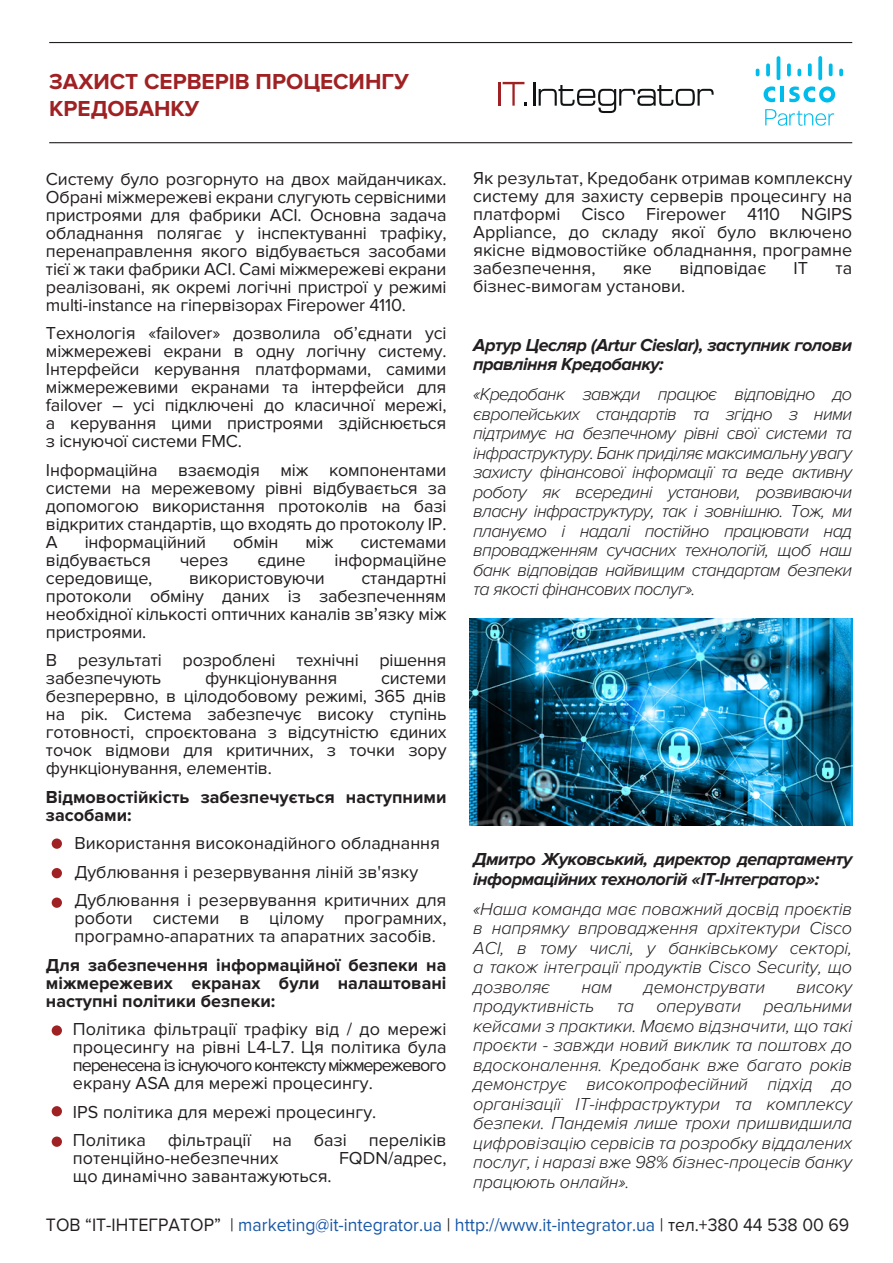
<style>
.page{position:relative;width:893px;height:1263px;background:#fff}
.page>*{position:absolute;margin:0;border:0;box-sizing:border-box;transform-origin:0 0}
.t1{font:700 22.5px/27px "Proxima Nova";color:#9f2123}
.t2{font:18.6px "Proxima Nova";color:#1a58a8;scale:.95 1}
.t3{font:18px/18px "Proxima Nova";letter-spacing:-.01em;color:#231f20;text-align:justify}
.t4{font:italic 300 18px/19.5px "Proxima Nova";letter-spacing:-.01em;color:#231f20;text-align:justify}
.t5{font:700 18px/18px "Proxima Nova";color:#231f20}
.t6{font:italic 700 18px/19.5px "Proxima Nova";letter-spacing:-.025em;color:#231f20}
.s1{color:#231f20}
</style>
<div class="page">
<hr style="left:49px;top:42px;width:803px;height:1px;background:#231f20">
<hr style="left:49px;top:142px;width:803px;height:1px;background:#231f20">
<hr style="left:498px;top:82px;width:2px;height:24px;background:#9f2123">
<svg style="left:503px;top:82px;width:24px;height:24px"></svg>
<hr style="left:533px;top:82px;width:2px;height:24px;background:#101314">
<svg style="left:539px;top:85px;width:175px;height:28px"></svg>
<svg style="left:765px;top:109px;width:69px;height:17px"></svg>
<hr style="left:780px;top:87px;width:4px;height:15px;background:#00bceb">
<svg style="left:764px;top:86px;width:11px;height:16px"></svg>
<svg style="left:789px;top:86px;width:46px;height:17px"></svg>
<svg style="left:756px;top:69px;width:3px;height:7px"></svg>
<svg style="left:766px;top:63px;width:4px;height:13px"></svg>
<svg style="left:777px;top:56px;width:3px;height:24px"></svg>
<svg style="left:787px;top:63px;width:4px;height:13px"></svg>
<svg style="left:797px;top:69px;width:4px;height:7px"></svg>
<svg style="left:808px;top:63px;width:4px;height:14px"></svg>
<svg style="left:818px;top:56px;width:4px;height:24px"></svg>
<svg style="left:829px;top:63px;width:4px;height:14px"></svg>
<svg style="left:839px;top:68px;width:4px;height:9px"></svg>
<div style="left:52px;top:838px;width:10px;height:11px;background:#9f2123;border-radius:50%"></div>
<div style="left:52px;top:868px;width:10px;height:10px;background:#9f2123;border-radius:50%"></div>
<div style="left:52px;top:897px;width:10px;height:11px;background:#9f2123;border-radius:50%"></div>
<div style="left:52px;top:1025px;width:10px;height:11px;background:#9f2123;border-radius:50%"></div>
<div style="left:52px;top:1106px;width:10px;height:10px;background:#9f2123;border-radius:50%"></div>
<div style="left:52px;top:1136px;width:10px;height:11px;background:#9f2123;border-radius:50%"></div>
<img style="left:470px;top:619px;width:382px;height:207px">
<p class="t1" style="left:49px;top:69px;width:361px">ЗАХИСТ СЕРВЕРІВ ПРОЦЕСИНГУ<br>КРЕДОБАНКУ</p>
<p class="t3" style="left:473px;top:170px;width:381px">Як результат, Кредобанк отримав комплексну систему для захисту серверів процесингу на платформі Cisco Firepower 4110 NGIPS Appliance, до складу якої було включено якісне відмовостійке обладнання, програмне забезпечення,</p>
<p class="t3" style="left:46px;top:170px;width:402px">Систему було розгорнуто на двох майданчиках.<br>Обрані міжмережеві екрани слугують сервісними пристроями для фабрики ACI. Основна задача обладнання полягає у інспектуванні трафіку, перенаправлення якого відбувається засобами тієї ж таки фабрики ACI. Самі міжмережеві екрани реалізовані, як окремі логічні пристрої у режимі multi-instance на гіпервізорах Firepower 4110.</p>
<p class="t3" style="left:46px;top:324px;width:402px">Технологія «failover» дозволила об’єднати усі міжмережеві екрани в одну логічну систему.<br>Інтерфейси керування платформами, самими міжмережевими екранами та інтерфейси для failover – усі підключені до класичної мережі, а керування цими пристроями здійснюється з існуючої системи FMC.</p>
<p class="t3" style="left:46px;top:461px;width:402px">Інформаційна взаємодія між компонентами системи на мережевому рівні відбувається за допомогою використання протоколів на базі відкритих стандартів, що входять до протоколу ІР.<br>А</p>
<p class="t3" style="left:623px;top:260px;width:31px">яке</p>
<p class="t3" style="left:679px;top:260px;width:88px">відповідає</p>
<p class="t3" style="left:794px;top:260px;width:16px">ІТ</p>
<p class="t3" style="left:835px;top:260px;width:18px">та</p>
<p class="t3" style="left:473px;top:278px;width:214px">бізнес-вимогам установи.</p>
<p class="t6" style="left:473px;top:336px;width:381px">Артур Цесляр (Artur Cieslar), заступник голови правління Кредобанку:</p>
<p class="t4" style="left:473px;top:385px;width:381px">«Кредобанк завжди працює відповідно до європейських стандартів та згідно з ними підтримує на безпечному рівні свої системи та інфраструктуру. Банк приділяє максимальну увагу захисту фінансової інформації та веде активну роботу як всередині установи, розвиваючи власну інфраструктуру, так і зовнішню. Тож, ми плануємо і надалі постійно працювати над впровадженням сучасних технологій, щоб наш банк відповідав найвищим стандартам безпеки та якості фінансових послуг».</p>
<p class="t3" style="left:85px;top:533px;width:123px">інформаційний</p>
<p class="t3" style="left:233px;top:533px;width:47px">обмін</p>
<p class="t3" style="left:305px;top:533px;width:30px">між</p>
<p class="t3" style="left:360px;top:533px;width:88px">системами</p>
<p class="t3" style="left:46px;top:551px;width:106px">відбувається</p>
<p class="t3" style="left:180px;top:551px;width:50px">через</p>
<p class="t3" style="left:257px;top:551px;width:50px">єдине</p>
<p class="t3" style="left:334px;top:551px;width:113px">інформаційне</p>
<p class="t3" style="left:46px;top:569px;width:108px">середовище,</p>
<p class="t3" style="left:189px;top:569px;width:137px">використовуючи</p>
<p class="t3" style="left:46px;top:569px;width:402px;text-indent:316px">стандартні протоколи обміну даних із забезпеченням необхідної кількості оптичних каналів зв’язку між пристроями.</p>
<p class="t3" style="left:46px;top:651px;width:402px">В результаті розроблені технічні рішення забезпечують</p>
<p class="t3" style="left:205px;top:669px;width:134px">функціонування</p>
<p class="t3" style="left:46px;top:669px;width:402px;text-indent:335px">системи безперервно, в цілодобовому режимі, 365 днів на рік. Система забезпечує високу ступінь готовності, спроєктована з відсутністю єдиних точок відмови для критичних, з точки зору функціонування, елементів.</p>
<p class="t5" style="left:46px;top:788px;width:402px">Відмовостійкість забезпечується наступними засобами:</p>
<p class="t3" style="left:74px;top:829px;width:373px;line-height:28.5px;text-align:left">Використання високонадійного обладнання<br>Дублювання і резервування ліній зв'язку<br>Дублювання і резервування критичних для</p>
<p class="t3" style="left:74px;top:909px;width:373px">роботи системи в цілому програмних, програмно-апаратних та апаратних засобів.</p>
<p class="t5" style="left:46px;top:956px;width:402px;text-align:justify">Для забезпечення інформаційної безпеки на міжмережевих екранах були налаштовані наступні політики безпеки:</p>
<p class="t3" style="left:73px;top:1020px;width:375px">Політика фільтрації трафіку від / до мережі процесингу на рівні L4-L7. Ця політика була перенесена із існуючого контексту міжмережевого екрану ASA для мережі процесингу.</p>
<p class="t3" style="left:73px;top:1098px;width:375px;line-height:28.5px">IPS політика для мережі процесингу.<br>Політика фільтрації на базі переліків</p>
<p class="t3" style="left:73px;top:1149px;width:207px">потенційно-небезпечних</p>
<p class="t3" style="left:339px;top:1149px;width:109px">FQDN/адрес,</p>
<p class="t3" style="left:73px;top:1167px;width:260px">що динамічно завантажуються.</p>
<p class="t6" style="left:473px;top:850px;width:381px">Дмитро Жуковський, директор департаменту інформаційних технологій «ІТ-Інтегратор»:</p>
<p class="t4" style="left:473px;top:899px;width:381px">«Наша команда має поважний досвід проєктів в напрямку впровадження архітектури Cisco ACI, в тому числі, у банківському секторі, а також інтеграції продуктів Cisco Security, що дозволяє</p>
<p class="t4" style="left:473px;top:977px;width:381px;text-indent:323px">високу продуктивність та оперувати реальними кейсами з практики. Маємо відзначити, що такі проєкти - завжди новий виклик та поштовх до вдосконалення. Кредобанк вже багато років демонструє високопрофесійний підхід до організації ІТ-інфраструктури та комплексу безпеки. Пандемія лише трохи пришвидшила цифровізацію сервісів та розробку віддалених послуг, і наразі вже 98% бізнес-процесів банку працюють онлайн».</p>
<p class="t2" style="left:46px;top:1214px;width:847px"><span class="s1">ТОВ “ІТ-ІНТЕГРАТОР” |</span> marketing@it-integrator.ua <span class="s1">|</span> http://www.it-integrator.ua <span class="s1">| тел.+380 44 538 00 69</span></p>
<p class="t4" style="left:582px;top:977px;width:32px">нам</p>
<p class="t4" style="left:644px;top:977px;width:123px">демонструвати</p>
</div>
